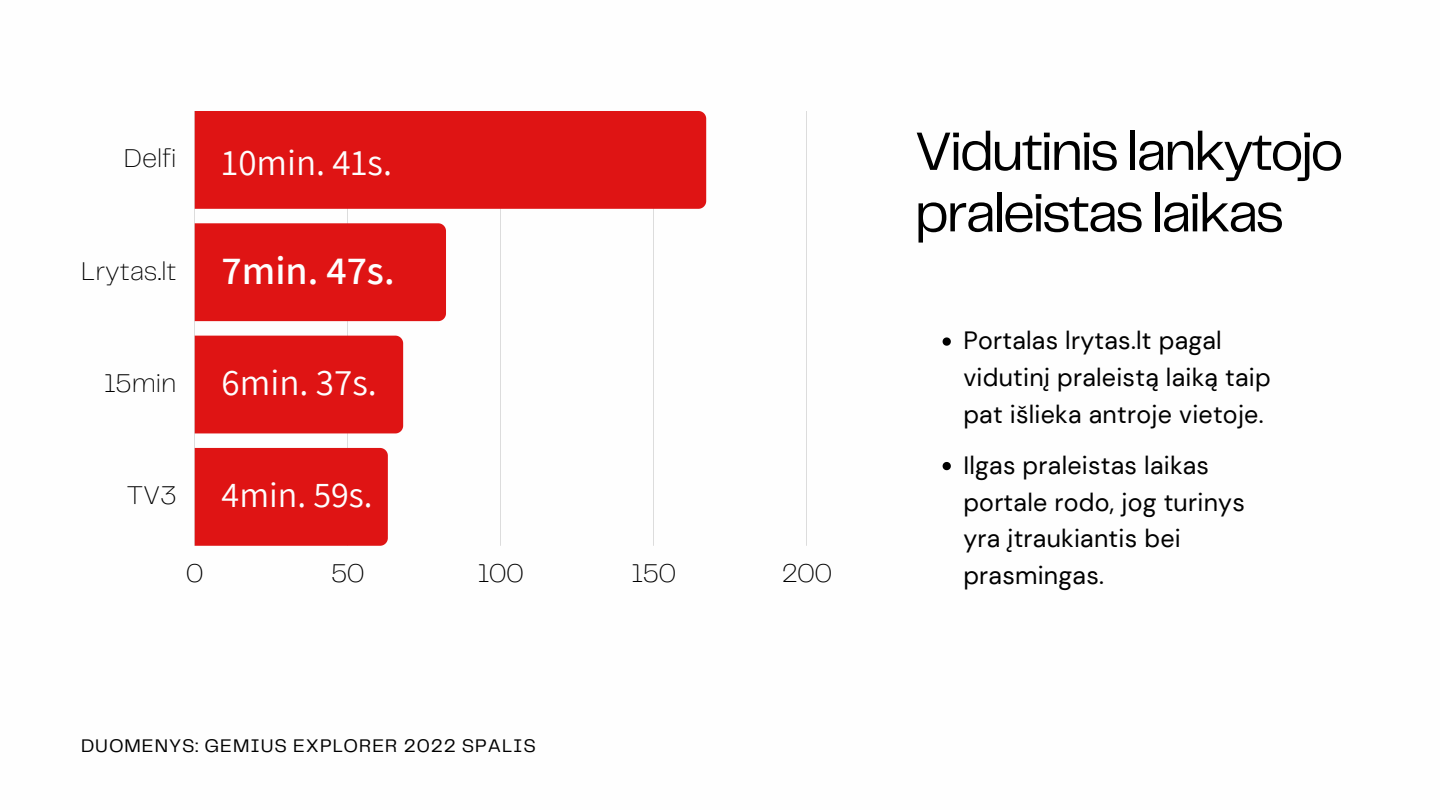
<style>
.page{position:relative;width:1440px;height:810px;background:#fff}
.page>*{position:absolute;margin:0;border:0;box-sizing:border-box;transform-origin:0 0}
.t1{font:56px/61.5px "Telegraf";letter-spacing:-.05em;color:#000}
.t2{font:600 40.1px "Assistant";color:#fefefe}
.t3{font:37.1px "Assistant";color:#fefefe}
.t4{font:36.1px "Assistant";color:#fefefe}
.t5{font:200 26.7px "Telegraf";color:#000}
.t6{font:25px/36.8px "DM Sans";letter-spacing:.01em;color:#000}
.t7{font:19px "Telegraf";letter-spacing:.05em;color:#000}
</style>
<div class="page">
<svg style="left:943px;top:337px;width:8px;height:9px"></svg>
<svg style="left:943px;top:462px;width:8px;height:8px"></svg>
<hr style="left:194px;top:111px;width:1px;height:435px;background:#000">
<hr style="left:347px;top:111px;width:1px;height:435px;background:#000">
<hr style="left:500px;top:111px;width:1px;height:435px;background:#000">
<hr style="left:653px;top:111px;width:1px;height:435px;background:#000">
<hr style="left:806px;top:111px;width:1px;height:435px;background:#000">
<div style="left:195px;top:111px;width:511px;height:98px;background:#df1414"></div>
<div style="left:195px;top:223px;width:251px;height:98px;background:#df1414"></div>
<div style="left:195px;top:336px;width:208px;height:97px;background:#df1414"></div>
<div style="left:195px;top:448px;width:193px;height:98px;background:#df1414"></div>
<p class="t5" style="left:124px;top:147px;width:54px">Delfi</p>
<h3 class="t3" style="left:222px;top:137px;width:172px">10min. 41s.</h3>
<p class="t5" style="left:81px;top:259px;width:97px">Lrytas.lt</p>
<h2 class="t2" style="left:222px;top:243px;width:175px">7min. 47s.</h2>
<p class="t5" style="left:104px;top:372px;width:74px">15min</p>
<h3 class="t3" style="left:222px;top:357px;width:157px">6min. 37s.</h3>
<p class="t5" style="left:127px;top:484px;width:51px">TV3</p>
<h3 class="t4" style="left:222px;top:470px;width:152px">4min. 59s.</h3>
<p class="t5" style="left:186px;top:562px;width:19px">0</p>
<p class="t5" style="left:331px;top:562px;width:35px">50</p>
<p class="t5" style="left:478px;top:562px;width:47px">100</p>
<p class="t5" style="left:631px;top:562px;width:46px">150</p>
<p class="t5" style="left:782px;top:562px;width:52px">200</p>
<p class="t7" style="left:81px;top:738px;width:456px">DUOMENYS: GEMIUS EXPLORER 2022 SPALIS</p>
<h1 class="t1" style="left:915px;top:123px;width:431px">Vidutinis lankytojo praleistas laikas</h1>
<p class="t6" style="left:963px;top:323px;width:309px">Portalas lrytas.lt pagal vidutinį praleistą laiką taip pat išlieka antroje vietoje.</p>
<p class="t6" style="left:963px;top:447px;width:283px">Ilgas praleistas laikas portale rodo, jog turinys yra įtraukiantis bei prasmingas.</p>
</div>
